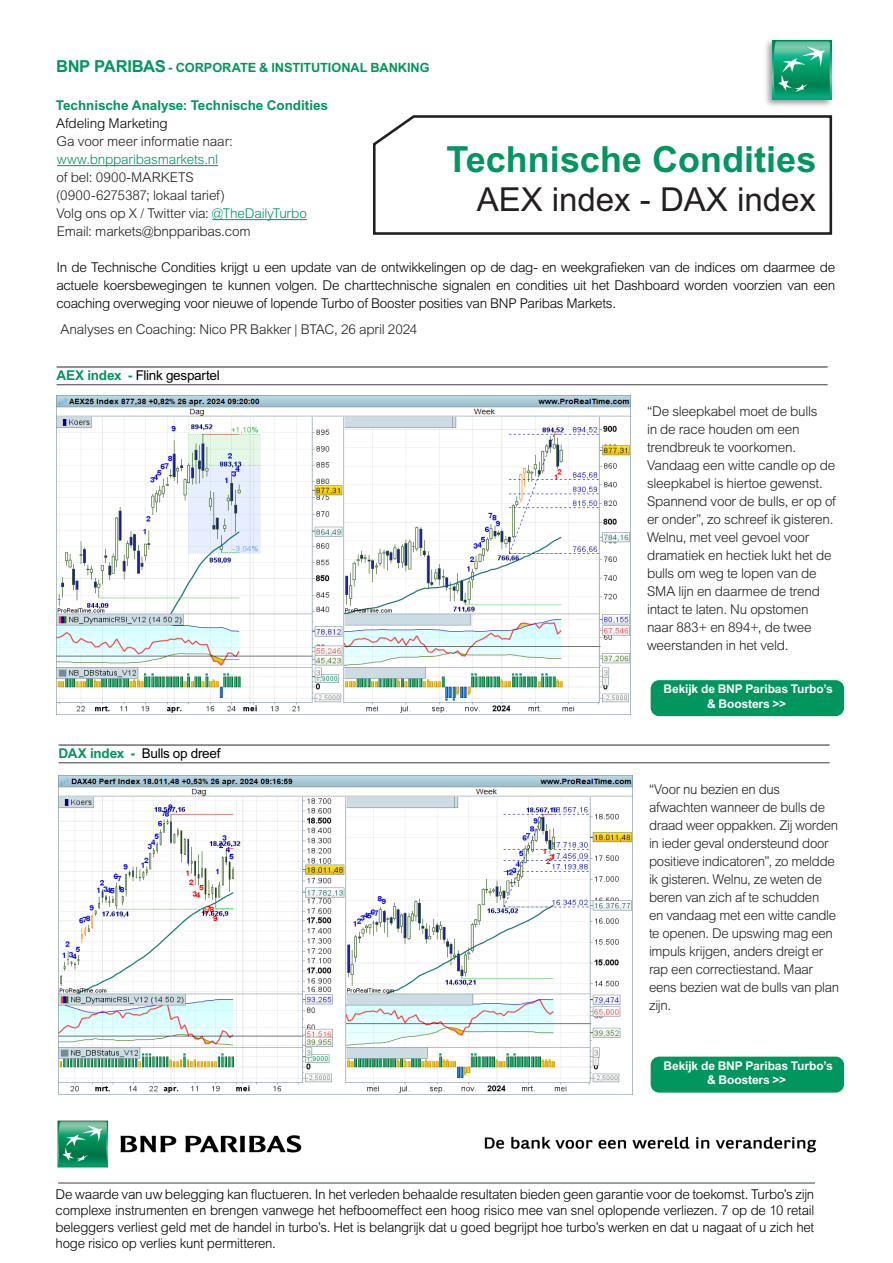
<style>
.page{position:relative;width:893px;height:1263px;background:#fff}
.page>*{position:absolute;margin:0;border:0;box-sizing:border-box;transform-origin:0 0}
.Réf_8_couv{font:700 36px "Arial MT Std";color:#00965d}
.Réf_8_couv-2{font:33px "Arial MT Std";color:#231f20}
.Body{font:300 13.5px/18px "Arial MT Std";letter-spacing:-.02em;color:#231f20}
.Basisalinea{font:300 13.5px/16.5px "Arial MT Std";letter-spacing:-.02em;color:#000;text-align:justify}
.Body-2{font:300 13.5px/18px "Arial MT Std";letter-spacing:-.025em;color:#000;text-align:justify}
.Intro_text_14_16pt{font:300 13.5px/18px "Arial MT Std";letter-spacing:-.015em;color:#231f20}
.Business_area_8_5_9pt{font:300 13.5px "Arial MT Std";letter-spacing:-.015em;color:#231f20}
.Basisalinea-2{font:13.5px "Arial MT Std";letter-spacing:-.02em;color:#000}
.Subheading_level_1_9_12pt_P646{font:700 13.5px "Arial MT Std";letter-spacing:-.005em;color:#00965d}
.Subheading_level_1_9_12pt_P646-2{font:300 13.5px "Arial MT Std";letter-spacing:-.01em;color:#231f20}
.Subheading_level_1_9_12pt_P646-3{font:300 13.5px "Arial MT Std";letter-spacing:-.01em;color:#000}
.Business_area_8_5_9pt-2{font:700 12.75px "Arial MT Std";letter-spacing:-.005em;color:#00965d}
.t1{font:700 12px/14.4px "Arial MT Std";letter-spacing:-.01em;color:#fff;text-align:center}
.s1{font-size:16.5px}
.s2{color:#00965d}
.s3{font-weight:700;color:#00965d}
</style>
<div class="page">
<img style="left:484px;top:1136px;width:333px;height:17px">
<img style="left:57px;top:1120px;width:245px;height:48px">
<svg style="left:373px;top:115px;width:460px;height:120px"></svg>
<img style="left:765px;top:40px;width:67px;height:66px">
<svg style="left:772px;top:40px;width:59px;height:59px"></svg>
<svg style="left:774px;top:41px;width:56px;height:56px;background:#2cab81"></svg>
<hr style="left:57px;top:366px;width:771px;height:2px;background:#3e3e3f">
<hr style="left:57px;top:384px;width:771px;height:1px;background:#3e3e3f">
<img style="left:56px;top:396px;width:574px;height:319px">
<hr style="left:59px;top:744px;width:771px;height:2px;background:#3e3e3f">
<hr style="left:59px;top:762px;width:771px;height:1px;background:#3e3e3f">
<img style="left:58px;top:776px;width:574px;height:319px">
<hr style="left:57px;top:165px;width:161px;height:1px;background:#00965d">
<hr style="left:212px;top:219px;width:95px;height:1px;background:#00965d">
<hr style="left:58px;top:1182px;width:757px;height:2px;background:#78848a">
<div style="left:651px;top:680px;width:193px;height:36px;background:#00965d;border-radius:9px"></div>
<div style="left:651px;top:1056px;width:193px;height:36px;background:#00965d;border-radius:9px"></div>
<p class="Business_area_8_5_9pt-2" style="left:56px;top:60px;width:375px"><span class="s1">BNP PARIBAS</span> - CORPORATE &amp; INSTITUTIONAL BANKING</p>
<p class="Subheading_level_1_9_12pt_P646" style="left:56px;top:98px;width:274px">Technische Analyse: Technische Condities</p>
<p class="Subheading_level_1_9_12pt_P646-3" style="left:56px;top:116px;width:113px">Afdeling Marketing</p>
<p class="Subheading_level_1_9_12pt_P646-2" style="left:56px;top:134px;width:178px">Ga voor meer informatie naar:</p>
<p class="Intro_text_14_16pt" style="left:56px;top:151px;width:252px"><span class="s2">www.bnpparibasmarkets.nl<br></span>of bel: 0900-MARKETS<br>(0900-6275387; lokaal tarief)<br>Volg ons op X / Twitter via: <span class="s2">@TheDailyTurbo</span></p>
<p class="Intro_text_14_16pt" style="left:57px;top:223px;width:195px">Email: markets@bnpparibas.com</p>
<p class="Réf_8_couv" style="left:447px;top:138px;width:371px">Technische Condities</p>
<p class="Réf_8_couv-2" style="left:477px;top:181px;width:341px">AEX index - DAX index</p>
<p class="Body-2" style="left:56px;top:259px;width:780px">In de Technische Condities krijgt u een update van de ontwikkelingen op de dag- en weekgrafieken van de indices om daarmee de actuele koersbewegingen te kunnen volgen. De charttechnische signalen en condities uit het Dashboard worden voorzien van een coaching overweging voor nieuwe of lopende Turbo of Booster posities van BNP Paribas Markets.</p>
<p class="Business_area_8_5_9pt" style="left:61px;top:322px;width:358px">Analyses en Coaching: Nico PR Bakker | BTAC, 26 april 2024</p>
<p class="Basisalinea-2" style="left:57px;top:368px;width:165px"><span class="s3">AEX index -</span> Flink gespartel</p>
<p class="Basisalinea-2" style="left:59px;top:746px;width:163px"><span class="s3">DAX index -</span> Bulls op dreef</p>
<p class="Body" style="left:647px;top:403px;width:190px">“De sleepkabel moet de bulls<br>in de race houden om een trendbreuk te voorkomen.<br>Vandaag een witte candle op de sleepkabel is hiertoe gewenst.<br>Spannend voor de bulls, er op of er onder”, zo schreef ik gisteren.<br>Welnu, met veel gevoel voor dramatiek en hectiek lukt het de bulls om weg te lopen van de<br>SMA lijn en daarmee de trend intact te laten. Nu opstomen naar 883+ en 894+, de twee weerstanden in het veld.</p>
<p class="t1" style="left:664px;top:682px;width:171px">Bekijk de BNP Paribas Turbo’s &amp; Boosters &gt;&gt;</p>
<p class="Body" style="left:649px;top:781px;width:192px">“Voor nu bezien en dus afwachten wanneer de bulls de draad weer oppakken. Zij worden in ieder geval ondersteund door positieve indicatoren”, zo meldde ik gisteren. Welnu, ze weten de beren van zich af te schudden<br>en vandaag met een witte candle te openen. De upswing mag een impuls krijgen, anders dreigt er rap een correctiestand. Maar eens bezien wat de bulls van plan zijn.</p>
<p class="t1" style="left:664px;top:1058px;width:171px">Bekijk de BNP Paribas Turbo’s &amp; Boosters &gt;&gt;</p>
<p class="Basisalinea" style="left:56px;top:1186px;width:760px">De waarde van uw belegging kan fluctueren. In het verleden behaalde resultaten bieden geen garantie voor de toekomst. Turbo’s zijn complexe instrumenten en brengen vanwege het hefboomeffect een hoog risico mee van snel oplopende verliezen. 7 op de 10 retail beleggers verliest geld met de handel in turbo’s. Het is belangrijk dat u goed begrijpt hoe turbo’s werken en dat u nagaat of u zich het hoge risico op verlies kunt permitteren.</p>
</div>
